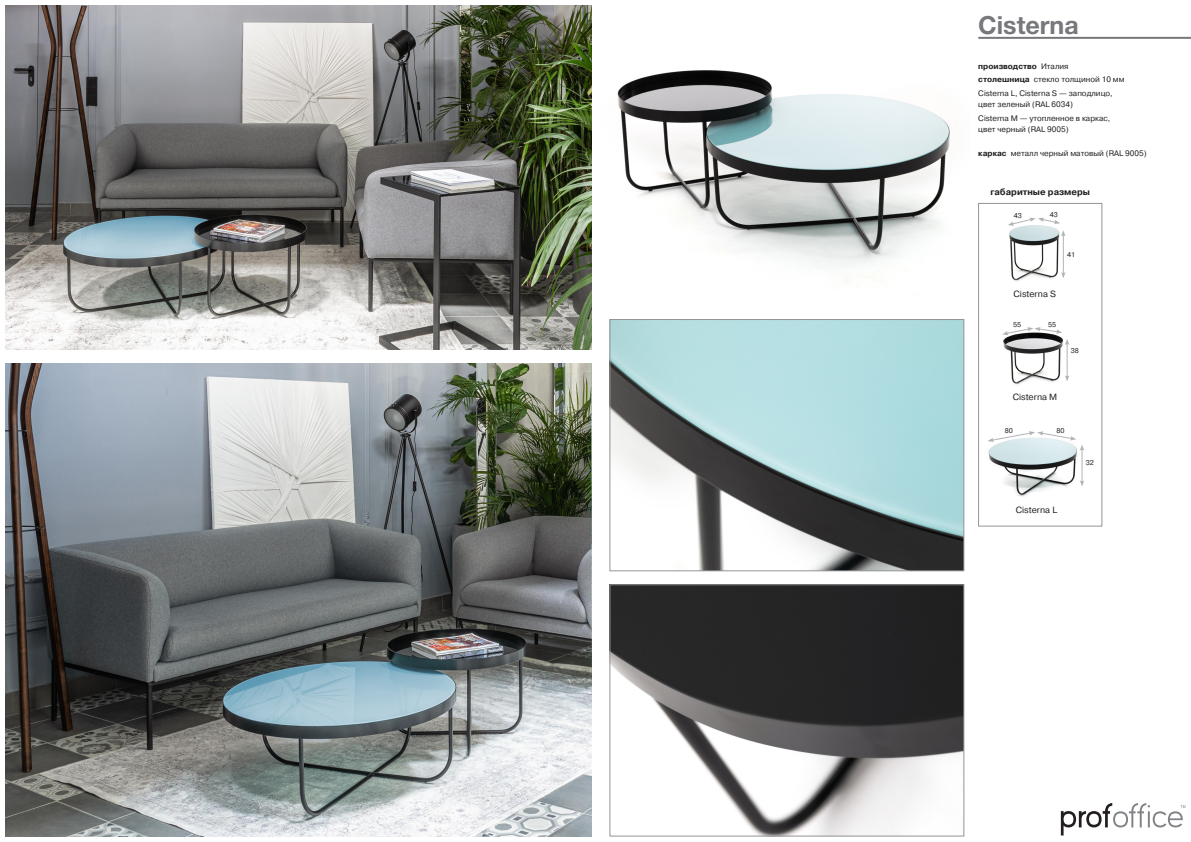
<style>
.page{position:relative;width:1191px;height:842px;background:#fff}
.page>*{position:absolute;margin:0;border:0;box-sizing:border-box;transform-origin:0 0}
.name{font:700 25px "Helvetica Neue LTCYR";color:#76787b}
.элемент_с_таблицей{font:9px "Pragmatica C";color:#231f20}
.zagolovok{font:700 9px "Pragmatica C";color:#231f20}
.harakteristiki{font:8px/11px "Pragmatica C";color:#231f20}
.harakteristiki-2{font:700 8px "Pragmatica C";color:#231f20}
.размеры{font:7px "Pragmatica C";color:#231f20}
.s1{font-weight:400}
.s2{font-weight:700}
</style>
<div class="page">
<hr style="left:978px;top:37px;width:213px;height:2px;background:#76787b">
<svg style="left:1060px;top:803px;width:125px;height:32px"></svg>
<img style="left:611px;top:586px;width:351px;height:248px">
<div style="left:609px;top:584px;width:355px;height:252px;border:1px solid #939598"></div>
<img style="left:611px;top:321px;width:351px;height:248px">
<div style="left:609px;top:319px;width:355px;height:252px;border:1px solid #939598"></div>
<div style="left:978px;top:203px;width:124px;height:323px;background:#fff;border:1px solid #939598"></div>
<img style="left:1009px;top:236px;width:54px;height:45px">
<hr style="left:1063px;top:235px;width:1px;height:39px;background:#b2b3b7">
<svg style="left:1061px;top:272px;width:4px;height:6px"></svg>
<svg style="left:1008px;top:218px;width:57px;height:18px"></svg>
<img style="left:1003px;top:345px;width:64px;height:40px">
<hr style="left:1067px;top:343px;width:1px;height:34px;background:#b2b3b7">
<svg style="left:1065px;top:375px;width:4px;height:6px"></svg>
<svg style="left:1002px;top:327px;width:67px;height:18px"></svg>
<img style="left:988px;top:451px;width:95px;height:46px">
<hr style="left:1081px;top:449px;width:1px;height:33px;background:#b2b3b7">
<svg style="left:1079px;top:480px;width:5px;height:6px"></svg>
<svg style="left:988px;top:431px;width:96px;height:20px"></svg>
<img style="left:6px;top:363px;width:586px;height:473px">
<img style="left:6px;top:6px;width:586px;height:343px">
<img style="left:617px;top:70px;width:333px;height:213px">
<p class="name" style="left:978px;top:10px;width:102px">Cisterna</p>
<p class="harakteristiki-2" style="left:978px;top:62px;width:92px">производство <span class="s1">Италия</span></p>
<p class="harakteristiki" style="left:978px;top:74px;width:148px"><span class="s2">столешница</span> стекло толщиной 10 мм</p>
<p class="harakteristiki" style="left:978px;top:88px;width:136px">Cisterna L, Cisterna S — заподлицо, цвет зеленый (RAL 6034)</p>
<p class="harakteristiki" style="left:978px;top:113px;width:134px">Cisterna M — утопленное в каркас, цвет черный (RAL 9005)</p>
<p class="harakteristiki" style="left:978px;top:148px;width:170px"><span class="s2">каркас</span> металл черный матовый (RAL 9005)</p>
<p class="zagolovok" style="left:990px;top:188px;width:101px">габаритные размеры</p>
<p class="размеры" style="left:1013px;top:212px;width:10px">43</p>
<p class="размеры" style="left:1049px;top:211px;width:10px">43</p>
<p class="размеры" style="left:1067px;top:251px;width:10px">41</p>
<p class="элемент_с_таблицей" style="left:1013px;top:289px;width:44px">Cisterna S</p>
<p class="размеры" style="left:1013px;top:320px;width:10px">55</p>
<p class="размеры" style="left:1048px;top:321px;width:10px">55</p>
<p class="размеры" style="left:1070px;top:347px;width:10px">38</p>
<p class="элемент_с_таблицей" style="left:1012px;top:393px;width:46px">Cisterna M</p>
<p class="размеры" style="left:1004px;top:427px;width:10px">80</p>
<p class="размеры" style="left:1056px;top:427px;width:10px">80</p>
<p class="элемент_с_таблицей" style="left:1015px;top:505px;width:43px">Cisterna L</p>
<p class="размеры" style="left:1085px;top:459px;width:10px">32</p>
</div>
